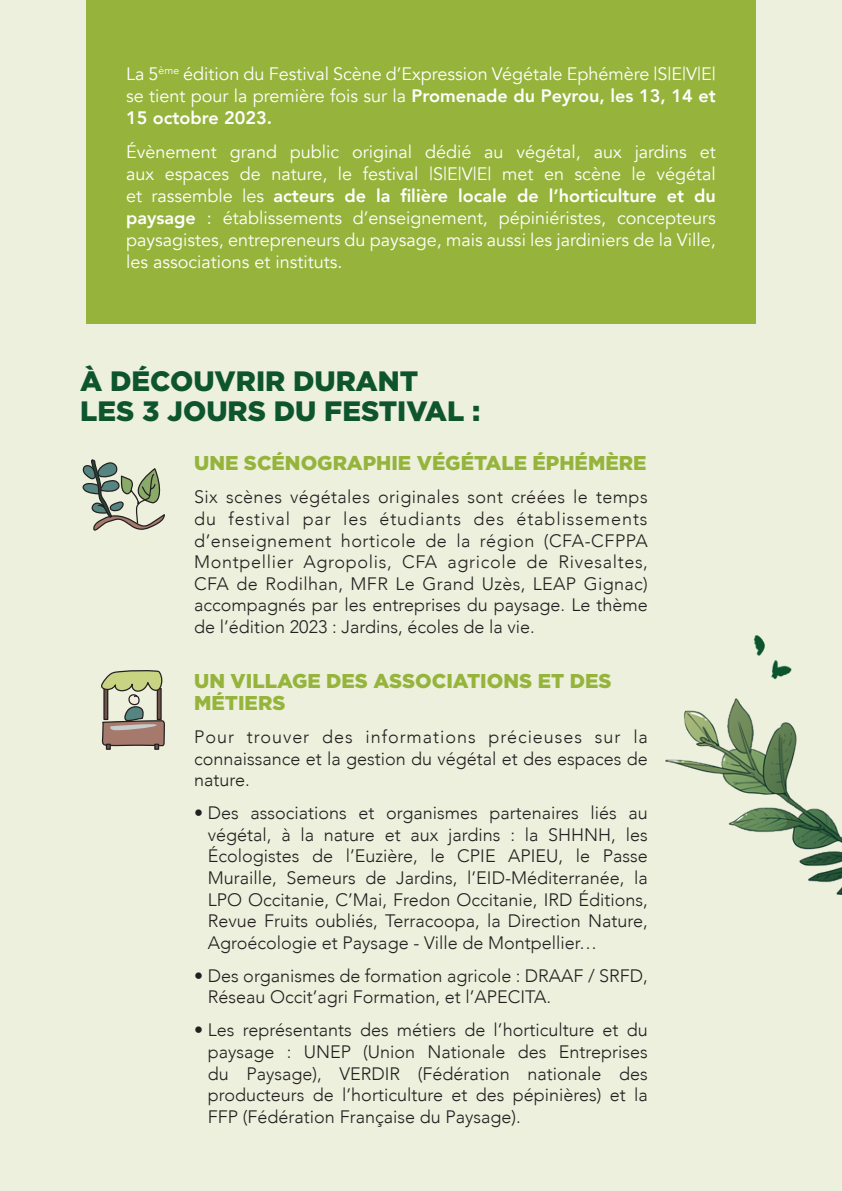
<style>
.page{position:relative;width:842px;height:1191px;background:#ecf0dc}
.page>*{position:absolute;margin:0;border:0;box-sizing:border-box;transform-origin:0 0}
.t1{font:900 28px/30px "Gotham";color:#0e552e}
.t2{font:900 20px/22px "Gotham";color:#96b43c}
.t3{font:300 18px/21.6px "Avenir";color:#231f20;text-align:justify}
.t4{font:18px/22px "Avenir";color:#fff;text-align:justify}
.s1{font-weight:800}
</style>
<div class="page">
<img style="left:665px;top:698px;width:177px;height:197px">
<img style="left:753px;top:635px;width:39px;height:45px">
<div style="left:86px;top:0;width:669px;height:324px;background:#96b43c"></div>
<svg style="left:82px;top:459px;width:83px;height:72px"></svg>
<svg style="left:101px;top:670px;width:64px;height:80px"></svg>
<p class="t4" style="left:126px;top:63px;width:591px">La 5<sup>ème</sup> édition du Festival Scène d’Expression Végétale Ephémère |S|E|V|E| se tient pour la première fois sur la <span class="s1">Promenade du Peyrou, les 13, 14 et 15 octobre 2023.</span></p>
<p class="t4" style="left:126px;top:141px;width:591px">Évènement grand public original dédié au végétal, aux jardins et aux espaces de nature, le festival |S|E|V|E| met en scène le végétal et rassemble les <span class="s1">acteurs de la filière locale de l’horticulture et du paysage</span> : établissements d’enseignement, pépiniéristes, concepteurs paysagistes, entrepreneurs du paysage, mais aussi les jardiniers de la Ville, les associations et instituts.</p>
<h1 class="t1" style="left:80px;top:365px;width:402px">À DÉCOUVRIR DURANT<br>LES 3 JOURS DU FESTIVAL :</h1>
<p class="t2" style="left:194px;top:452px;width:454px">UNE SCÉNOGRAPHIE VÉGÉTALE ÉPHÉMÈRE</p>
<p class="t3" style="left:194px;top:486px;width:455px">Six scènes végétales originales sont créées le temps du festival par les étudiants des établissements d’enseignement horticole de la région (CFA-CFPPA Montpellier Agropolis, CFA agricole de Rivesaltes, CFA de Rodilhan, MFR Le Grand Uzès, LEAP Gignac) accompagnés par les entreprises du paysage. Le thème de l’édition 2023 : Jardins, écoles de la vie.</p>
<p class="t2" style="left:194px;top:669px;width:419px">UN VILLAGE DES ASSOCIATIONS ET DES<br>MÉTIERS</p>
<p class="t3" style="left:194px;top:726px;width:455px">Pour trouver des informations précieuses sur la connaissance et la gestion du végétal et des espaces de nature.</p>
<p class="t3" style="left:208px;top:802px;width:441px;text-indent:-14px">• Des associations et organismes partenaires liés au végétal, à la nature et aux jardins : la SHHNH, les Écologistes de l’Euzière, le CPIE APIEU, le Passe Muraille, Semeurs de Jardins, l’EID-Méditerranée, la LPO Occitanie, C’Mai, Fredon Occitanie, IRD Éditions, Revue Fruits oubliés, Terracoopa, la Direction Nature, Agroécologie et Paysage - Ville de Montpellier…</p>
<p class="t3" style="left:208px;top:964px;width:441px;text-indent:-14px">• Des organismes de formation agricole : DRAAF / SRFD,<br>Réseau Occit’agri Formation, et l’APECITA.</p>
<p class="t3" style="left:208px;top:1019px;width:441px;text-indent:-14px">• Les représentants des métiers de l’horticulture et du paysage : UNEP (Union Nationale des Entreprises du Paysage), VERDIR (Fédération nationale des producteurs de l’horticulture et des pépinières) et la FFP (Fédération Française du Paysage).</p>
</div>
